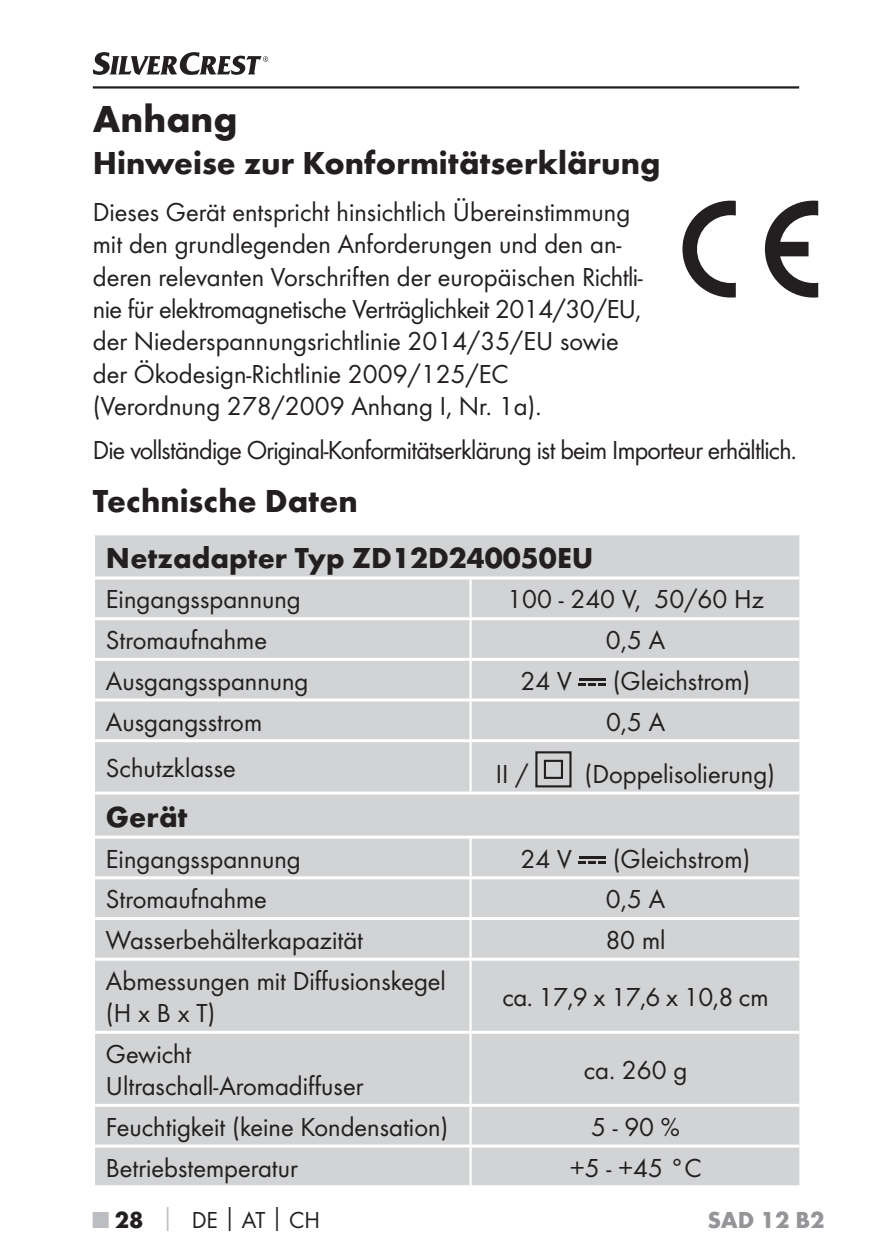
<style>
.page{position:relative;width:892px;height:1259px;background:#fff}
.page>*{position:absolute;margin:0;border:0;box-sizing:border-box;transform-origin:0 0}
.t1{font:700 39px "Futura";color:#231f20}
.t2{font:700 33px "Futura";color:#231f20}
.t3{font:700 30px "Futura";color:#231f20}
.t4{font:27px/32.4px "Futura Boo";color:#231f20}
.t5{font:27px "Futura Boo";letter-spacing:-.03em;color:#231f20}
.t6{font:24px "Futura Boo";color:#231f20}
.t7{font:700 24px "Futura";color:#939598}
.s1{font-family:"Futura";font-weight:700;color:#bbbdc0}
.s2{font-family:"Futura";font-weight:700}
</style>
<div class="page">
<hr style="left:93px;top:86px;width:706px;height:3px;background:#231f20">
<svg style="left:93px;top:52px;width:175px;height:23px"></svg>
<svg style="left:682px;top:201px;width:53px;height:96px"></svg>
<svg style="left:764px;top:201px;width:54px;height:96px"></svg>
<div style="left:95px;top:535px;width:704px;height:650px;background:#d1d3d4"></div>
<hr style="left:95px;top:576px;width:704px;height:3px;background:#fff">
<hr style="left:95px;top:617px;width:704px;height:3px;background:#fff">
<hr style="left:95px;top:658px;width:704px;height:3px;background:#fff">
<hr style="left:95px;top:698px;width:704px;height:3px;background:#fff">
<hr style="left:95px;top:739px;width:704px;height:3px;background:#fff">
<hr style="left:95px;top:791px;width:704px;height:3px;background:#fff">
<hr style="left:95px;top:835px;width:704px;height:3px;background:#fff">
<hr style="left:95px;top:876px;width:704px;height:3px;background:#fff">
<hr style="left:95px;top:917px;width:704px;height:3px;background:#fff">
<hr style="left:95px;top:957px;width:704px;height:3px;background:#fff">
<hr style="left:95px;top:1030px;width:704px;height:3px;background:#fff">
<hr style="left:469px;top:579px;width:2px;height:38px;background:#fff">
<hr style="left:469px;top:620px;width:2px;height:38px;background:#fff">
<hr style="left:469px;top:661px;width:2px;height:37px;background:#fff">
<hr style="left:469px;top:701px;width:2px;height:38px;background:#fff">
<hr style="left:469px;top:742px;width:2px;height:49px;background:#fff">
<hr style="left:469px;top:838px;width:2px;height:38px;background:#fff">
<hr style="left:469px;top:879px;width:2px;height:38px;background:#fff">
<hr style="left:469px;top:920px;width:2px;height:37px;background:#fff">
<hr style="left:469px;top:960px;width:2px;height:70px;background:#fff">
<hr style="left:469px;top:1033px;width:2px;height:70px;background:#fff">
<hr style="left:469px;top:1106px;width:2px;height:38px;background:#fff">
<hr style="left:469px;top:1147px;width:2px;height:38px;background:#fff">
<hr style="left:95px;top:1103px;width:375px;height:3px;background:#fff">
<hr style="left:95px;top:1144px;width:375px;height:3px;background:#fff">
<hr style="left:470px;top:1103px;width:329px;height:3px;background:#fff">
<hr style="left:470px;top:1144px;width:329px;height:3px;background:#fff">
<hr style="left:578px;top:678px;width:27px;height:2px;background:#231f20">
<svg style="left:578px;top:683px;width:27px;height:2px"></svg>
<svg style="left:534px;top:750px;width:38px;height:38px"></svg>
<hr style="left:578px;top:856px;width:27px;height:2px;background:#231f20">
<svg style="left:578px;top:861px;width:27px;height:2px"></svg>
<h1 class="t1" style="left:93px;top:104px;width:146px">Anhang</h1>
<p class="t2" style="left:93px;top:150px;width:569px">Hinweise zur Konformitätserklärung</p>
<p class="t4" style="left:93px;top:197px;width:551px">Dieses Gerät entspricht hinsichtlich Übereinstimmung mit den grundlegenden Anforderungen und den an&shy;deren relevanten Vorschriften der europäischen Richtli&shy;nie für elektromagnetische Verträglichkeit 2014/30/EU, der Niederspannungsrichtlinie 2014/35/EU sowie der Ökodesign-Richtlinie 2009/125/EC<br>(Verordnung 278/2009 Anhang I, Nr. 1a).</p>
<p class="t5" style="left:93px;top:438px;width:705px">Die vollständige Original-Konformitätserklärung ist beim Importeur erhältlich.</p>
<p class="t2" style="left:93px;top:488px;width:266px">Technische Daten</p>
<p class="t3" style="left:106px;top:546px;width:489px">Netzadapter Typ ZD12D240050EU</p>
<p class="t4" style="left:106px;top:584px;width:196px">Eingangsspannung</p>
<p class="t4" style="left:507px;top:584px;width:258px">100 - 240 V, 50/60 Hz</p>
<p class="t4" style="left:106px;top:625px;width:162px">Stromaufnahme</p>
<p class="t4" style="left:606px;top:625px;width:61px">0,5 A</p>
<p class="t4" style="left:106px;top:666px;width:204px">Ausgangsspannung</p>
<p class="t4" style="left:520px;top:666px;width:53px">24 V</p>
<p class="t4" style="left:612px;top:666px;width:139px">(Gleichstrom)</p>
<p class="t4" style="left:106px;top:706px;width:158px">Ausgangsstrom</p>
<p class="t4" style="left:606px;top:706px;width:61px">0,5 A</p>
<p class="t4" style="left:106px;top:753px;width:131px">Schutzklasse</p>
<p class="t4" style="left:496px;top:759px;width:34px">II /</p>
<p class="t4" style="left:584px;top:759px;width:192px">(Doppelisolierung)</p>
<p class="t3" style="left:106px;top:805px;width:83px">Gerät</p>
<p class="t4" style="left:106px;top:844px;width:196px">Eingangsspannung</p>
<p class="t4" style="left:520px;top:844px;width:53px">24 V</p>
<p class="t4" style="left:612px;top:844px;width:139px">(Gleichstrom)</p>
<p class="t4" style="left:106px;top:884px;width:162px">Stromaufnahme</p>
<p class="t4" style="left:605px;top:884px;width:61px">0,5 A</p>
<p class="t4" style="left:106px;top:925px;width:259px">Wasserbehälterkapazität</p>
<p class="t4" style="left:605px;top:925px;width:62px">80 ml</p>
<p class="t4" style="left:106px;top:966px;width:341px">Abmessungen mit Diffusionskegel (H x B x T)</p>
<p class="t4" style="left:502px;top:982px;width:267px">ca. 17,9 x 17,6 x 10,8 cm</p>
<p class="t4" style="left:106px;top:1039px;width:259px">Gewicht<br>Ultraschall-Aromadiffuser</p>
<p class="t4" style="left:583px;top:1055px;width:105px">ca. 260 g</p>
<p class="t4" style="left:106px;top:1112px;width:344px">Feuchtigkeit (keine Kondensation)</p>
<p class="t4" style="left:591px;top:1112px;width:90px">5 - 90 %</p>
<p class="t4" style="left:106px;top:1152px;width:193px">Betriebstemperatur</p>
<p class="t4" style="left:569px;top:1152px;width:133px">+5 - +45 °C</p>
<p class="t6" style="left:93px;top:1208px;width:229px"><span class="s1">■</span> <span class="s2">28</span> <span class="s1">│</span> DE<span class="s2">│</span>AT<span class="s2">│</span>CH</p>
<p class="t7" style="left:707px;top:1210px;width:119px">SAD 12 B2</p>
</div>
